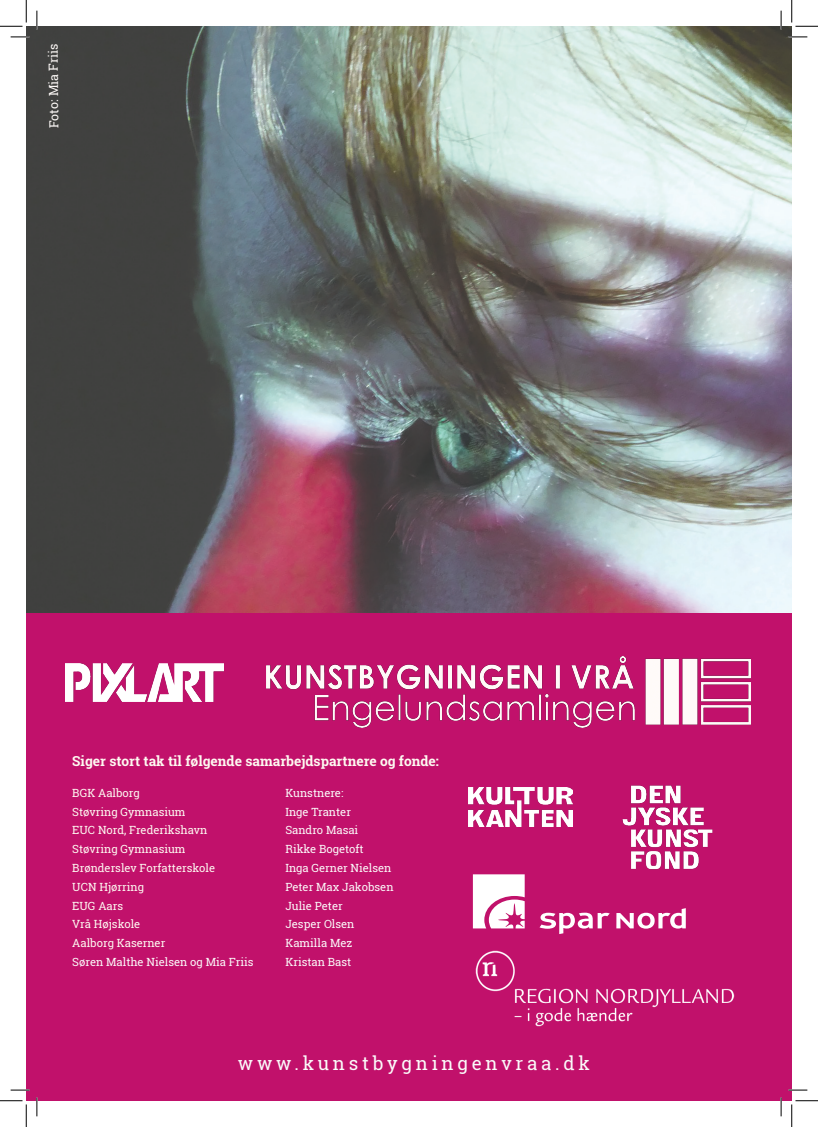
<style>
.page{position:relative;width:818px;height:1127px;background:#fff}
.page>*{position:absolute;margin:0;border:0;box-sizing:border-box;transform-origin:0 0}
._15-0-200-tracking-r{font:18.75px "Roboto Slab";letter-spacing:.2em;color:#fbfbfa}
._9-15-reg-center{font:700 13.75px "Roboto Slab";color:#fef9f1}
.t1{font:12.5px "Roboto Slab";color:#fefaf8}
._9-15-reg-center-2{font:11.25px "Roboto Slab";color:#fbf9f9}
._9-15-reg-center-3{font:11.25px "Roboto Slab";color:#fef9f1}
</style>
<div class="page">
<img style="left:26px;top:26px;width:766px;height:587px">
<div style="left:26px;top:613px;width:766px;height:487px;background:#c1116b"></div>
<img style="left:66px;top:663px;width:158px;height:38px">
<img style="left:266px;top:656px;width:484px;height:72px">
<img style="left:622px;top:785px;width:91px;height:84px">
<img style="left:469px;top:787px;width:104px;height:39px">
<img style="left:475px;top:950px;width:260px;height:76px">
<svg style="left:539px;top:908px;width:147px;height:25px"></svg>
<svg style="left:473px;top:874px;width:52px;height:54px;background:#f5d9e7"></svg>
<svg style="left:11px;top:36px;width:18px;height:2px"></svg>
<svg style="left:788px;top:36px;width:19px;height:2px"></svg>
<svg style="left:11px;top:1089px;width:18px;height:1px"></svg>
<svg style="left:788px;top:1089px;width:19px;height:1px"></svg>
<svg style="left:36px;top:11px;width:2px;height:18px"></svg>
<svg style="left:36px;top:1097px;width:2px;height:18px"></svg>
<svg style="left:780px;top:11px;width:2px;height:18px"></svg>
<svg style="left:780px;top:1097px;width:2px;height:18px"></svg>
<svg style="left:0;top:0;width:27px;height:27px"></svg>
<svg style="left:0;top:1100px;width:27px;height:26px"></svg>
<svg style="left:791px;top:0;width:27px;height:27px"></svg>
<svg style="left:791px;top:1100px;width:27px;height:26px"></svg>
<p class="t1" style="left:46px;top:128px;width:86px;rotate:-91deg">Foto: Mia Friis</p>
<p class="_9-15-reg-center" style="left:72px;top:751px;width:368px">Siger stort tak til følgende samarbejdspartnere og fonde:</p>
<p class="_9-15-reg-center-3" style="left:72px;top:785px;width:69px">BGK Aalborg</p>
<p class="_9-15-reg-center-3" style="left:72px;top:803px;width:115px">Støvring Gymnasium</p>
<p class="_9-15-reg-center-3" style="left:72px;top:822px;width:136px">EUC Nord, Frederikshavn</p>
<p class="_9-15-reg-center-3" style="left:72px;top:841px;width:115px">Støvring Gymnasium</p>
<p class="_9-15-reg-center-3" style="left:72px;top:860px;width:144px">Brønderslev Forfatterskole</p>
<p class="_9-15-reg-center-3" style="left:72px;top:878px;width:73px">UCN Hjørring</p>
<p class="_9-15-reg-center-3" style="left:72px;top:897px;width:52px">EUG Aars</p>
<p class="_9-15-reg-center-3" style="left:72px;top:916px;width:70px">Vrå Højskole</p>
<p class="_9-15-reg-center-3" style="left:72px;top:935px;width:95px">Aalborg Kaserner</p>
<p class="_9-15-reg-center-2" style="left:72px;top:953px;width:183px">Søren Malthe Nielsen og Mia Friis</p>
<p class="_9-15-reg-center-2" style="left:285px;top:785px;width:59px">Kunstnere:</p>
<p class="_9-15-reg-center-2" style="left:285px;top:803px;width:67px">Inge Tranter</p>
<p class="_9-15-reg-center-2" style="left:285px;top:822px;width:74px">Sandro Masai</p>
<p class="_9-15-reg-center-2" style="left:285px;top:841px;width:80px">Rikke Bogetoft</p>
<p class="_9-15-reg-center-2" style="left:285px;top:860px;width:108px">Inga Gerner Nielsen</p>
<p class="_9-15-reg-center-2" style="left:285px;top:878px;width:110px">Peter Max Jakobsen</p>
<p class="_9-15-reg-center-2" style="left:285px;top:897px;width:59px">Julie Peter</p>
<p class="_9-15-reg-center-2" style="left:285px;top:916px;width:71px">Jesper Olsen</p>
<p class="_9-15-reg-center-2" style="left:285px;top:935px;width:69px">Kamilla Mez</p>
<p class="_9-15-reg-center-2" style="left:285px;top:953px;width:67px">Kristan Bast</p>
<p class="_15-0-200-tracking-r" style="left:238px;top:1050px;width:354px">www.kunstbygningenvraa.dk</p>
</div>
